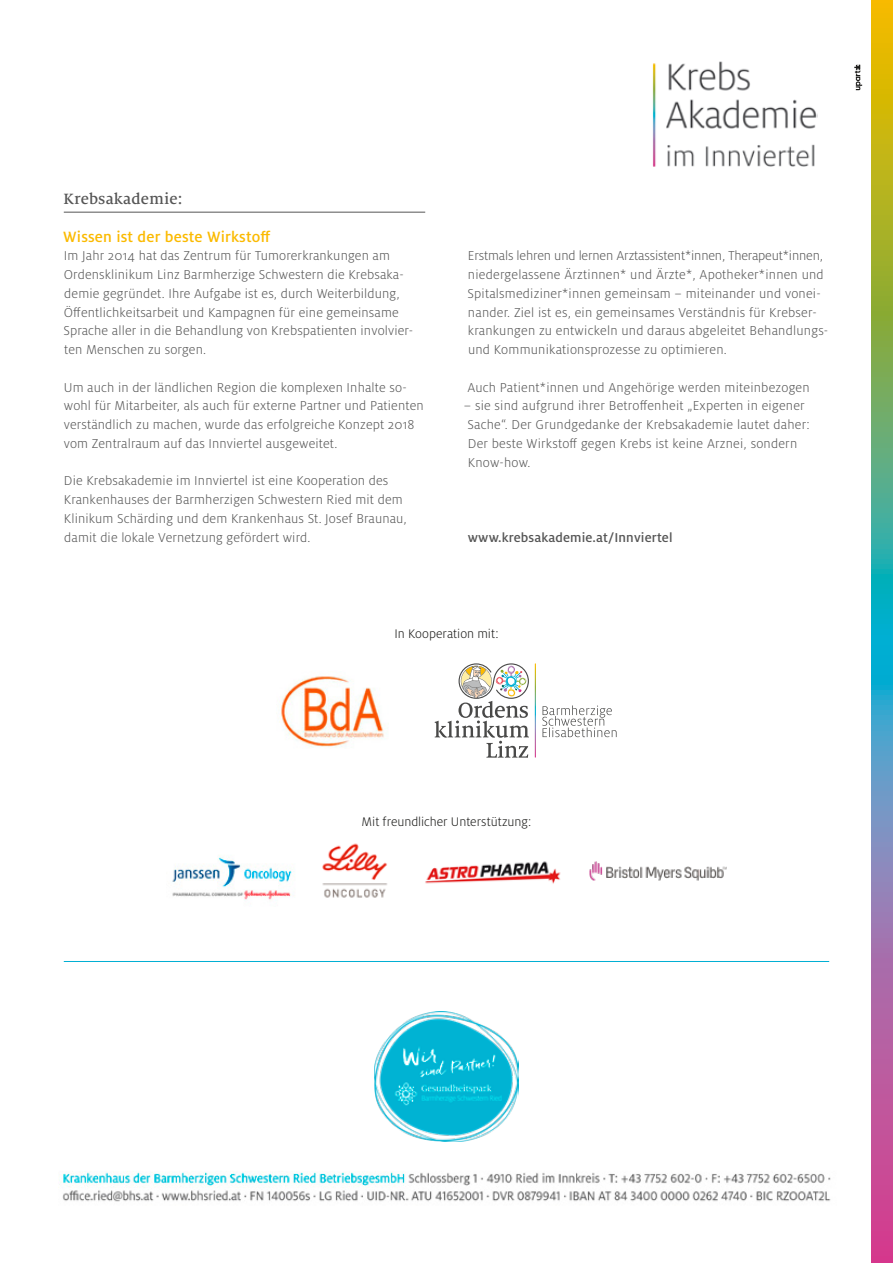
<style>
.page{position:relative;width:893px;height:1263px;background:#fff}
.page>*{position:absolute;margin:0;border:0;box-sizing:border-box;transform-origin:0 0}
.t1{font:500 16.5px "Milo OT";letter-spacing:.01em;color:#fbba00}
.t2{font:500 16.5px "Milo Serif Pro";letter-spacing:.01em;color:#565656}
.t3{font:300 14.25px/18.8px "Milo OT";letter-spacing:.01em;color:#565656}
.t4{font:500 14.25px "Milo OT";letter-spacing:.01em;color:#565656}
.t5{font:300 13.8px "Milo OT";color:#1a1a18}
</style>
<div class="page">
<svg style="left:872px;top:0;width:21px;height:1263px;background:#8b937f"></svg>
<svg style="left:854px;top:65px;width:8px;height:25px"></svg>
<img style="left:653px;top:61px;width:164px;height:106px">
<img style="left:58px;top:1171px;width:773px;height:31px">
<img style="left:374px;top:1012px;width:145px;height:130px">
<svg style="left:542px;top:705px;width:75px;height:32px"></svg>
<svg style="left:435px;top:663px;width:94px;height:94px"></svg>
<svg style="left:535px;top:663px;width:1px;height:94px"></svg>
<img style="left:279px;top:676px;width:105px;height:71px">
<img style="left:425px;top:861px;width:136px;height:23px">
<img style="left:322px;top:843px;width:65px;height:55px">
<img style="left:589px;top:861px;width:137px;height:20px">
<img style="left:172px;top:855px;width:122px;height:45px">
<hr style="left:64px;top:961px;width:765px;height:1px;background:#00afd3">
<hr style="left:64px;top:212px;width:361px;height:1px;background:#565656">
<p class="t2" style="left:64px;top:189px;width:120px">Krebsakademie:</p>
<p class="t1" style="left:63px;top:227px;width:209px">Wissen ist der beste Wirkstoff</p>
<p class="t3" style="left:63px;top:247px;width:351px">Im Jahr 2014 hat das Zentrum für Tumorerkrankungen am Ordensklinikum Linz Barmherzige Schwestern die Krebsaka&shy;demie gegründet. Ihre Aufgabe ist es, durch Weiterbildung, Öffentlichkeitsarbeit und Kampagnen für eine gemeinsame Sprache aller in die Behandlung von Krebspatienten involvier&shy;ten Menschen zu sorgen.</p>
<p class="t3" style="left:64px;top:378px;width:361px">Um auch in der ländlichen Region die komplexen Inhalte so&shy;wohl für Mitarbeiter, als auch für externe Partner und Patienten verständlich zu machen, wurde das erfolgreiche Konzept 2018 vom Zentralraum auf das Innviertel ausgeweitet.</p>
<p class="t3" style="left:64px;top:472px;width:344px">Die Krebsakademie im Innviertel ist eine Kooperation des Krankenhauses der Barmherzigen Schwestern Ried mit dem Klinikum Schärding und dem Krankenhaus St. Josef Braunau, damit die lokale Vernetzung gefördert wird.</p>
<p class="t3" style="left:467px;top:247px;width:362px">Erstmals lehren und lernen Arztassistent*innen, Therapeut*innen, niedergelassene Ärztinnen* und Ärzte*, Apotheker*innen und Spitalsmediziner*innen gemeinsam – miteinander und vonei&shy;nander. Ziel ist es, ein gemeinsames Verständnis für Krebser&shy;krankungen zu entwickeln und daraus abgeleitet Behandlungs&shy;und Kommunikationsprozesse zu optimieren.</p>
<p class="t3" style="left:467px;top:378px;width:344px">Auch Patient*innen und Angehörige werden miteinbezogen</p>
<p class="t3" style="left:464px;top:397px;width:347px">– sie sind aufgrund ihrer Betroffenheit „Experten in eigener Sache“. Der Grundgedanke der Krebsakademie lautet daher:<br>Der beste Wirkstoff gegen Krebs ist keine Arznei, sondern Know-how.</p>
<p class="t4" style="left:468px;top:529px;width:206px">www.krebsakademie.at/Innviertel</p>
<p class="t5" style="left:394px;top:626px;width:106px">In Kooperation mit:</p>
<p class="t5" style="left:361px;top:814px;width:171px">Mit freundlicher Unterstützung:</p>
</div>
